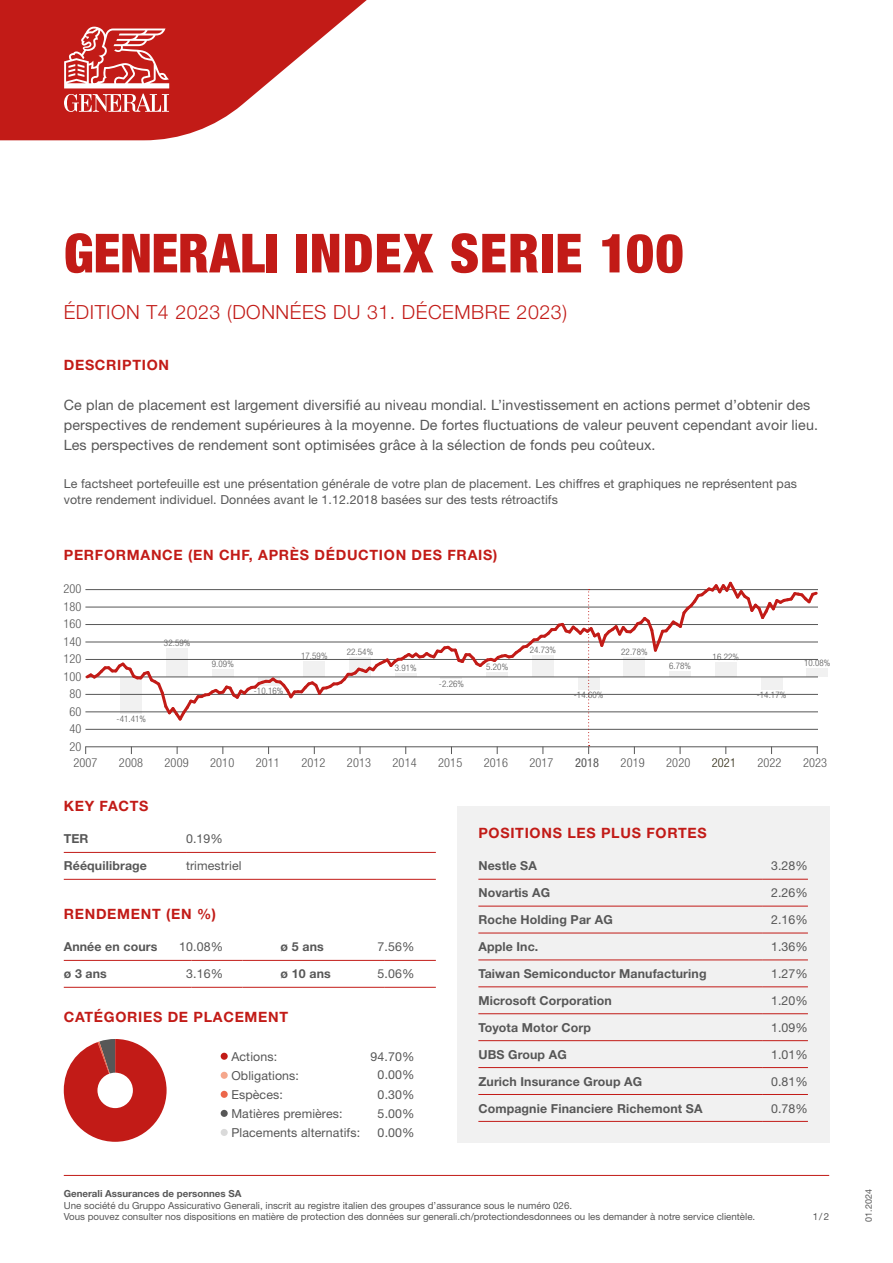
<style>
.page{position:relative;width:893px;height:1263px;background:#fff}
.page>*{position:absolute;margin:0;border:0;box-sizing:border-box;transform-origin:0 0}
.t1{font:900 condensed 54px "Helvetica Neue LT Std";letter-spacing:.015em;color:#c21b17}
.t2{font:300 19.5px "Helvetica Neue LT Std";letter-spacing:.03em;color:#c21b17}
.t3{font:14.25px/20.2px "Helvetica Neue LT Std";letter-spacing:.01em;color:#575757}
.t4{font:700 14.25px "Helvetica Neue LT Std";letter-spacing:.05em;color:#c21b17}
.t5{font:12.3px/19px "Helvetica Neue LT Std";letter-spacing:.01em;color:#575757}
.t6{font:700 12.3px/26.8px "Helvetica Neue LT Std";letter-spacing:.01em;color:#575757}
.t7{font:300 condensed 12.3px "Helvetica Neue LT Std";letter-spacing:.01em;color:#575757}
.t8{font:condensed 12.3px "Helvetica Neue LT Std";color:#575757}
.t9{font:300 condensed 12.3px "Helvetica Neue LT Std";color:#2f2912}
.t10{font:9.75px/11.7px "Helvetica Neue LT Std";color:#575757}
.t11{font:700 9.75px "Helvetica Neue LT Std";color:#575757}
.t12{font:300 condensed 9px "Helvetica Neue LT Std";letter-spacing:.01em;color:#575757}
.t13{font:9px "Helvetica Neue LT Std";letter-spacing:.005em;color:#575757}
</style>
<div class="page">
<svg style="left:0;top:0;width:367px;height:140px;fill:#c21b17"></svg>
<svg style="left:64px;top:26px;width:105px;height:86px"></svg>
<div style="left:457px;top:806px;width:372px;height:337px;background:#f1f1f1"></div>
<div style="left:807px;top:668px;width:21px;height:9px;background:#f1f1f1"></div>
<svg style="left:64px;top:1039px;width:103px;height:103px"></svg>
<svg style="left:85px;top:581px;width:733px;height:173px"></svg>
<hr style="left:64px;top:1175px;width:765px;height:1px;background:#c21b17">
<hr style="left:64px;top:852px;width:122px;height:1px;background:#c21b17">
<hr style="left:186px;top:852px;width:250px;height:1px;background:#c21b17">
<hr style="left:64px;top:879px;width:122px;height:1px;background:#c21b17">
<hr style="left:186px;top:879px;width:250px;height:1px;background:#c21b17">
<hr style="left:64px;top:960px;width:127px;height:1px;background:#c21b17">
<hr style="left:191px;top:960px;width:51px;height:1px;background:#c21b17">
<hr style="left:242px;top:960px;width:143px;height:1px;background:#c21b17">
<hr style="left:385px;top:960px;width:51px;height:1px;background:#c21b17">
<hr style="left:64px;top:987px;width:127px;height:1px;background:#c21b17">
<hr style="left:191px;top:987px;width:51px;height:1px;background:#c21b17">
<hr style="left:242px;top:987px;width:143px;height:1px;background:#c21b17">
<hr style="left:385px;top:987px;width:51px;height:1px;background:#c21b17">
<div style="left:221px;top:1053px;width:7px;height:7px;background:#c21b17;border-radius:50%"></div>
<div style="left:221px;top:1072px;width:7px;height:7px;background:#f5a78c;border-radius:50%"></div>
<div style="left:221px;top:1091px;width:7px;height:7px;background:#ec674b;border-radius:50%"></div>
<div style="left:221px;top:1110px;width:7px;height:7px;background:#575757;border-radius:50%"></div>
<div style="left:221px;top:1129px;width:7px;height:7px;background:#dadada;border-radius:50%"></div>
<hr style="left:478px;top:879px;width:284px;height:1px;background:#c21b17">
<hr style="left:762px;top:879px;width:46px;height:1px;background:#c21b17">
<hr style="left:478px;top:906px;width:284px;height:1px;background:#c21b17">
<hr style="left:762px;top:906px;width:46px;height:1px;background:#c21b17">
<hr style="left:478px;top:933px;width:284px;height:1px;background:#c21b17">
<hr style="left:762px;top:933px;width:46px;height:1px;background:#c21b17">
<hr style="left:478px;top:960px;width:284px;height:1px;background:#c21b17">
<hr style="left:762px;top:960px;width:46px;height:1px;background:#c21b17">
<hr style="left:478px;top:986px;width:284px;height:1px;background:#c21b17">
<hr style="left:762px;top:986px;width:46px;height:1px;background:#c21b17">
<hr style="left:478px;top:1013px;width:284px;height:1px;background:#c21b17">
<hr style="left:762px;top:1013px;width:46px;height:1px;background:#c21b17">
<hr style="left:478px;top:1040px;width:284px;height:1px;background:#c21b17">
<hr style="left:762px;top:1040px;width:46px;height:1px;background:#c21b17">
<hr style="left:478px;top:1067px;width:284px;height:1px;background:#c21b17">
<hr style="left:762px;top:1067px;width:46px;height:1px;background:#c21b17">
<hr style="left:478px;top:1094px;width:284px;height:1px;background:#c21b17">
<hr style="left:762px;top:1094px;width:46px;height:1px;background:#c21b17">
<hr style="left:478px;top:1121px;width:284px;height:1px;background:#c21b17">
<hr style="left:762px;top:1121px;width:46px;height:1px;background:#c21b17">
<h1 class="t1" style="left:64px;top:220px;width:621px">GENERALI INDEX SERIE 100</h1>
<h2 class="t2" style="left:64px;top:300px;width:505px">ÉDITION T4 2023 (DONNÉES DU 31. DÉCEMBRE 2023)</h2>
<h2 class="t2" style="left:64px;top:300px;width:507px">AUSGABE Q4 2023 (DATEN VOM 31. DEZEMBER 2023)</h2>
<p class="t4" style="left:64px;top:356px;width:107px">DESCRIPTION</p>
<p class="t3" style="left:64px;top:395px;width:756px">Ce plan de placement est largement diversifié au niveau mondial. L’investissement en actions permet d’obtenir des perspectives de rendement supérieures à la moyenne. De fortes fluctuations de valeur peuvent cependant avoir lieu.<br>Les perspectives de rendement sont optimisées grâce à la sélection de fonds peu coûteux.</p>
<p class="t5" style="left:64px;top:474px;width:735px;line-height:17px">Le factsheet portefeuille est une présentation générale de votre plan de placement. Les chiffres et graphiques ne représentent pas votre rendement individuel. Données avant le 1.12.2018 basées sur des tests rétroactifs</p>
<p class="t4" style="left:64px;top:546px;width:435px">PERFORMANCE (EN CHF, APRÈS DÉDUCTION DES FRAIS)</p>
<p class="t7" style="left:64px;top:582px;width:19px">200</p>
<p class="t7" style="left:64px;top:599px;width:19px">180</p>
<p class="t7" style="left:64px;top:617px;width:19px">160</p>
<p class="t7" style="left:64px;top:634px;width:19px">140</p>
<p class="t7" style="left:64px;top:652px;width:19px">120</p>
<p class="t7" style="left:64px;top:669px;width:19px">100</p>
<p class="t7" style="left:70px;top:687px;width:13px">80</p>
<p class="t7" style="left:70px;top:704px;width:13px">60</p>
<p class="t7" style="left:70px;top:722px;width:13px">40</p>
<p class="t7" style="left:70px;top:739px;width:13px">20</p>
<p class="t12" style="left:164px;top:638px;width:28px">32.59%</p>
<p class="t12" style="left:117px;top:713px;width:31px">-41.41%</p>
<p class="t12" style="left:212px;top:658px;width:23px">9.09%</p>
<p class="t12" style="left:254px;top:686px;width:31px">-10.16%</p>
<p class="t12" style="left:301px;top:651px;width:28px">17.59%</p>
<p class="t12" style="left:347px;top:647px;width:28px">22.54%</p>
<p class="t12" style="left:395px;top:663px;width:23px">3.91%</p>
<p class="t12" style="left:486px;top:662px;width:23px">5.20%</p>
<p class="t12" style="left:439px;top:679px;width:27px">-2.26%</p>
<p class="t12" style="left:530px;top:644px;width:28px">24.73%</p>
<p class="t12" style="left:621px;top:646px;width:28px">22.78%</p>
<p class="t12" style="left:574px;top:690px;width:31px">-14.60%</p>
<p class="t12" style="left:669px;top:660px;width:23px">6.78%</p>
<p class="t12" style="left:713px;top:652px;width:28px">16.22%</p>
<p class="t12" style="left:757px;top:689px;width:31px">-14.17%</p>
<p class="t12" style="left:804px;top:657px;width:28px">10.08%</p>
<p class="t7" style="left:73px;top:756px;width:26px">2007</p>
<p class="t7" style="left:119px;top:756px;width:26px">2008</p>
<p class="t7" style="left:165px;top:756px;width:26px">2009</p>
<p class="t7" style="left:210px;top:756px;width:26px">2010</p>
<p class="t7" style="left:256px;top:756px;width:26px">2011</p>
<p class="t7" style="left:301px;top:756px;width:26px">2012</p>
<p class="t7" style="left:347px;top:756px;width:26px">2013</p>
<p class="t7" style="left:393px;top:756px;width:26px">2014</p>
<p class="t7" style="left:438px;top:756px;width:26px">2015</p>
<p class="t7" style="left:484px;top:756px;width:26px">2016</p>
<p class="t7" style="left:529px;top:756px;width:26px">2017</p>
<p class="t8" style="left:575px;top:756px;width:26px">2018</p>
<p class="t7" style="left:621px;top:756px;width:26px">2019</p>
<p class="t7" style="left:666px;top:756px;width:26px">2020</p>
<p class="t9" style="left:712px;top:756px;width:26px">2021</p>
<p class="t7" style="left:757px;top:756px;width:26px">2022</p>
<p class="t7" style="left:803px;top:756px;width:26px">2023</p>
<p class="t4" style="left:64px;top:797px;width:86px">KEY FACTS</p>
<p class="t6" style="left:64px;top:825px;width:85px">TER<br>Rééquilibrage</p>
<p class="t5" style="left:186px;top:829px;width:38px">0.19%</p>
<p class="t5" style="left:186px;top:856px;width:57px">trimestriel</p>
<p class="t4" style="left:64px;top:905px;width:154px">RENDEMENT (EN %)</p>
<p class="t6" style="left:64px;top:933px;width:95px">Année en cours</p>
<p class="t6" style="left:281px;top:933px;width:45px">ø 5 ans</p>
<p class="t6" style="left:64px;top:960px;width:45px">ø 3 ans</p>
<p class="t6" style="left:281px;top:960px;width:52px">ø 10 ans</p>
<p class="t4" style="left:64px;top:1008px;width:226px">CATÉGORIES DE PLACEMENT</p>
<p class="t5" style="left:179px;top:937px;width:45px">10.08%</p>
<p class="t5" style="left:186px;top:964px;width:38px">3.16%</p>
<p class="t5" style="left:231px;top:1046px;width:130px">Actions:<br>Obligations:<br>Espèces:<br>Matières premières:<br>Placements alternatifs:</p>
<p class="t5" style="left:378px;top:937px;width:38px">7.56%</p>
<p class="t5" style="left:378px;top:964px;width:38px">5.06%</p>
<p class="t5" style="left:371px;top:1046px;width:45px">94.70%</p>
<p class="t5" style="left:378px;top:1065px;width:38px;text-align:justify">0.00% 0.30% 5.00% 0.00%</p>
<p class="t4" style="left:478px;top:824px;width:230px">POSITIONS LES PLUS FORTES</p>
<p class="t6" style="left:478px;top:852px;width:60px">Nestle SA</p>
<p class="t5" style="left:771px;top:856px;width:38px">3.28%</p>
<p class="t6" style="left:478px;top:879px;width:73px">Novartis AG</p>
<p class="t5" style="left:771px;top:883px;width:38px">2.26%</p>
<p class="t6" style="left:478px;top:906px;width:136px">Roche Holding Par AG</p>
<p class="t5" style="left:771px;top:910px;width:38px">2.16%</p>
<p class="t6" style="left:478px;top:933px;width:61px">Apple Inc.</p>
<p class="t5" style="left:771px;top:937px;width:38px">1.36%</p>
<p class="t6" style="left:478px;top:960px;width:230px">Taiwan Semiconductor Manufacturing</p>
<p class="t5" style="left:771px;top:964px;width:38px">1.27%</p>
<p class="t6" style="left:478px;top:987px;width:135px">Microsoft Corporation</p>
<p class="t5" style="left:771px;top:991px;width:38px">1.20%</p>
<p class="t6" style="left:478px;top:1014px;width:114px">Toyota Motor Corp</p>
<p class="t5" style="left:771px;top:1018px;width:38px">1.09%</p>
<p class="t6" style="left:478px;top:1041px;width:90px">UBS Group AG</p>
<p class="t5" style="left:771px;top:1045px;width:38px">1.01%</p>
<p class="t6" style="left:478px;top:1068px;width:165px">Zurich Insurance Group AG</p>
<p class="t5" style="left:771px;top:1072px;width:38px">0.81%</p>
<p class="t6" style="left:478px;top:1095px;width:226px">Compagnie Financiere Richemont SA</p>
<p class="t5" style="left:771px;top:1099px;width:38px">0.78%</p>
<p class="t11" style="left:64px;top:1187px;width:179px">Generali Assurances de personnes SA</p>
<p class="t10" style="left:64px;top:1199px;width:693px">Une société du Gruppo Assicurativo Generali, inscrit au registre italien des groupes d’assurance sous le numéro 026.<br>Vous pouvez consulter nos dispositions en matière de protection des données sur generali.ch/protectiondesdonnees ou les demander à notre service clientèle.</p>
<p class="t10" style="left:813px;top:1211px;width:18px">1/2</p>
<p class="t13" style="left:863px;top:1221px;width:34px;rotate:-90deg">01.2024</p>
</div>
